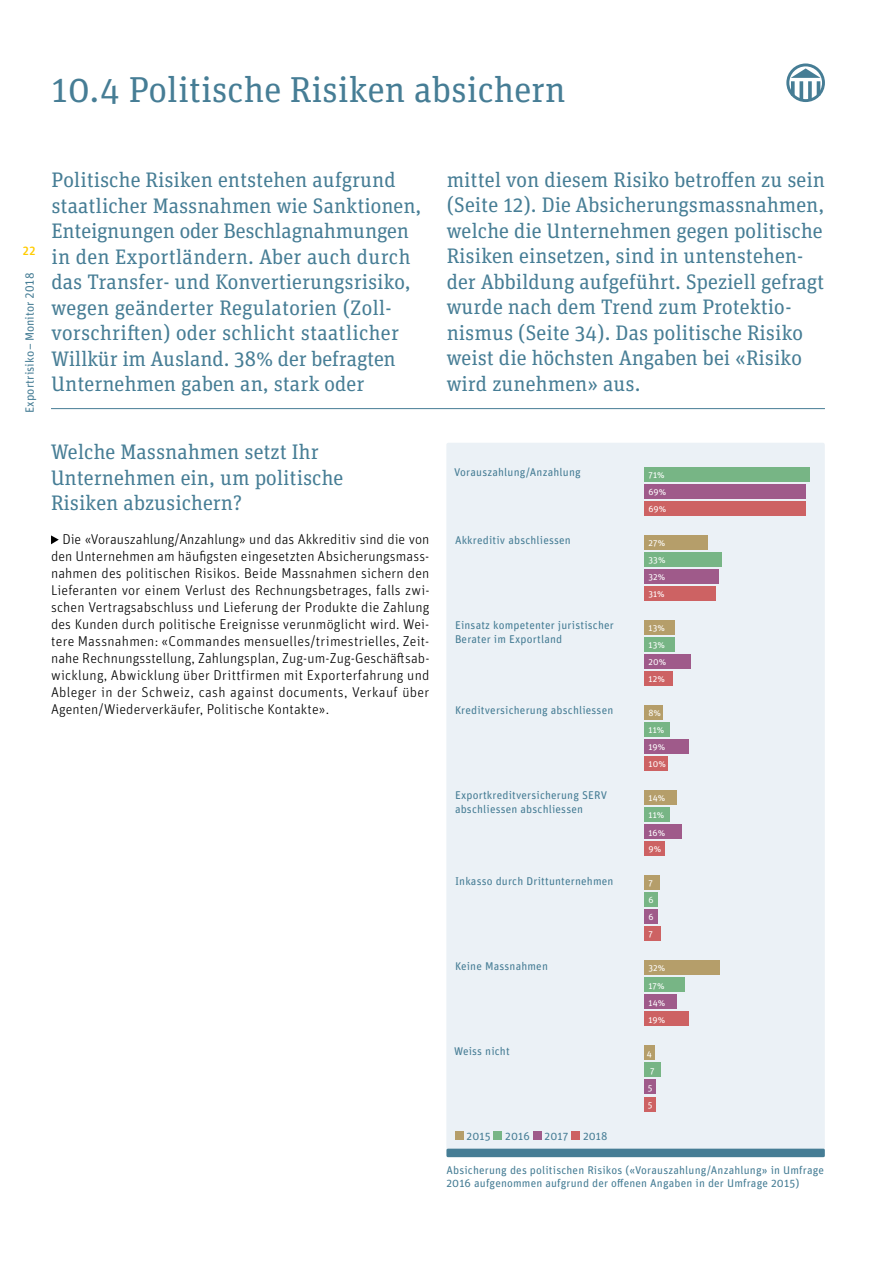
<style>
.page{position:relative;width:893px;height:1263px;background:#fff}
.page>*{position:absolute;margin:0;border:0;box-sizing:border-box;transform-origin:0 0}
.t1{font:36px "Unit Slab OT";color:#467d95}
.t2{font:21px/25.5px "Unit Slab OT";color:#467d95}
.t3{font:300 14.25px/17px "Unit Rounded OT";letter-spacing:.01em;color:#000;text-align:justify}
.t4{font:12px "Unit Rounded OT";color:#467d95}
.t5{font:500 12px "Unit Rounded OT";color:#fc0}
.t6{font:11.25px/13.6px "Unit Rounded OT";letter-spacing:.015em;color:#467d95}
.t7{font:9px/17px "Unit Rounded OT";letter-spacing:.015em;color:#fff}
</style>
<div class="page">
<div style="left:446px;top:443px;width:379px;height:714px;background:#ebf1f6;border-radius:2px"></div>
<svg style="left:51px;top:535px;width:8px;height:9px"></svg>
<hr style="left:51px;top:408px;width:774px;height:1px;background:#467d95">
<svg style="left:791px;top:81px;width:4px;height:14px"></svg>
<svg style="left:799px;top:81px;width:4px;height:17px"></svg>
<svg style="left:808px;top:81px;width:4px;height:17px"></svg>
<hr style="left:817px;top:81px;width:3px;height:14px;background:#467d95">
<svg style="left:791px;top:68px;width:30px;height:10px"></svg>
<div style="left:786px;top:63px;width:39px;height:39px;border:3px solid #467d95;border-radius:50%"></div>
<div style="left:446px;top:1149px;width:379px;height:8px;background:#467d95;border-radius:2px"></div>
<div style="left:455px;top:1131px;width:8px;height:9px;background:#b59e6a"></div>
<div style="left:494px;top:1131px;width:8px;height:9px;background:#77b585"></div>
<div style="left:533px;top:1131px;width:8px;height:9px;background:#9f5a8a"></div>
<div style="left:571px;top:1131px;width:9px;height:9px;background:#cd6263"></div>
<div style="left:644px;top:960px;width:76px;height:15px;background:#b59e6a"></div>
<div style="left:644px;top:875px;width:16px;height:15px;background:#b59e6a"></div>
<div style="left:644px;top:790px;width:33px;height:15px;background:#b59e6a"></div>
<div style="left:644px;top:705px;width:18px;height:15px;background:#b59e6a"></div>
<div style="left:644px;top:620px;width:30px;height:15px;background:#b59e6a"></div>
<div style="left:644px;top:535px;width:64px;height:15px;background:#b59e6a"></div>
<div style="left:644px;top:977px;width:40px;height:15px;background:#77b585"></div>
<div style="left:644px;top:892px;width:14px;height:15px;background:#77b585"></div>
<div style="left:644px;top:807px;width:26px;height:15px;background:#77b585"></div>
<div style="left:644px;top:722px;width:26px;height:15px;background:#77b585"></div>
<div style="left:644px;top:637px;width:30px;height:15px;background:#77b585"></div>
<div style="left:644px;top:552px;width:78px;height:15px;background:#77b585"></div>
<div style="left:644px;top:467px;width:166px;height:15px;background:#77b585"></div>
<div style="left:644px;top:994px;width:33px;height:15px;background:#9f5a8a"></div>
<div style="left:644px;top:909px;width:14px;height:15px;background:#9f5a8a"></div>
<div style="left:644px;top:824px;width:38px;height:15px;background:#9f5a8a"></div>
<div style="left:644px;top:739px;width:45px;height:15px;background:#9f5a8a"></div>
<div style="left:644px;top:654px;width:47px;height:15px;background:#9f5a8a"></div>
<div style="left:644px;top:569px;width:75px;height:15px;background:#9f5a8a"></div>
<div style="left:644px;top:484px;width:161px;height:15px;background:#9f5a8a"></div>
<div style="left:644px;top:1011px;width:45px;height:15px;background:#cd6263"></div>
<div style="left:644px;top:926px;width:17px;height:15px;background:#cd6263"></div>
<div style="left:644px;top:841px;width:21px;height:15px;background:#cd6263"></div>
<div style="left:644px;top:756px;width:24px;height:15px;background:#cd6263"></div>
<div style="left:644px;top:671px;width:28px;height:15px;background:#cd6263"></div>
<div style="left:644px;top:586px;width:72px;height:15px;background:#cd6263"></div>
<div style="left:644px;top:501px;width:161px;height:15px;background:#cd6263"></div>
<div style="left:644px;top:1045px;width:10px;height:15px;background:#b59e6a"></div>
<div style="left:644px;top:1062px;width:17px;height:15px;background:#77b585"></div>
<div style="left:644px;top:1079px;width:12px;height:15px;background:#9f5a8a"></div>
<div style="left:644px;top:1096px;width:12px;height:15px;background:#cd6263"></div>
<h1 class="t1" style="left:52px;top:67px;width:516px">10.4 Politische Risiken absichern</h1>
<p class="t5" style="left:23px;top:243px;width:15px">22</p>
<p class="t4" style="left:22px;top:413px;width:142px;rotate:-90deg">Exportrisiko–Monitor 2018</p>
<p class="t2" style="left:52px;top:167px;width:371px">Politische Risiken entstehen aufgrund staatlicher Massnahmen wie Sanktionen, Enteignungen oder Beschlagnahmungen in den Exportländern. Aber auch durch das Transfer- und Konvertierungsrisiko, wegen geänderter Regulatorien (Zoll&shy;vorschriften) oder schlicht staatlicher Willkür im Ausland. 38% der befragten Unternehmen gaben an, stark oder</p>
<p class="t2" style="left:447px;top:167px;width:380px">mittel von diesem Risiko betroffen zu sein (Seite 12). Die Absicherungsmassnahmen, welche die Unternehmen gegen politische Risiken einsetzen, sind in untenstehen&shy;der Abbildung aufgeführt. Speziell gefragt wurde nach dem Trend zum Protektio&shy;nismus (Seite 34). Das politische Risiko weist die höchsten Angaben bei «Risiko wird zunehmen» aus.</p>
<p class="t2" style="left:51px;top:439px;width:294px">Welche Massnahmen setzt Ihr<br>Unternehmen ein, um politische<br>Risiken abzusichern?</p>
<p class="t3" style="left:51px;top:531px;width:380px;text-indent:11px">Die «Vorauszahlung/Anzahlung» und das Akkreditiv sind die von den Unternehmen am häufigsten eingesetzten Absicherungsmass&shy;nahmen des politischen Risikos. Beide Massnahmen sichern den Lieferanten vor einem Verlust des Rechnungsbetrages, falls zwi&shy;schen Vertragsabschluss und Lieferung der Produkte die Zahlung des Kunden durch politische Ereignisse verunmöglicht wird. Wei&shy;tere Massnahmen: «Commandes mensuelles/trimestrielles, Zeit&shy;nahe Rechnungsstellung, Zahlungsplan, Zug-um-Zug-Geschäftsab&shy;wicklung, Abwicklung über Drittfirmen mit Exporterfahrung und Ableger in der Schweiz, cash against documents, Verkauf über Agenten/Wiederverkäufer, Politische Kontakte».</p>
<p class="t6" style="left:454px;top:465px;width:128px">Vorauszahlung/Anzahlung</p>
<p class="t7" style="left:648px;top:467px;width:18px">71%</p>
<p class="t7" style="left:648px;top:483px;width:19px">69%</p>
<p class="t7" style="left:648px;top:500px;width:19px">69%</p>
<p class="t6" style="left:455px;top:533px;width:117px">Akkreditiv abschliessen</p>
<p class="t7" style="left:648px;top:534px;width:18px">27%</p>
<p class="t7" style="left:648px;top:551px;width:19px">33%</p>
<p class="t7" style="left:648px;top:568px;width:18px">32%</p>
<p class="t7" style="left:648px;top:585px;width:18px">31%</p>
<p class="t6" style="left:455px;top:618px;width:160px">Einsatz kompetenter juristischer<br>Berater im Exportland</p>
<p class="t7" style="left:648px;top:620px;width:18px">13%</p>
<p class="t7" style="left:648px;top:637px;width:18px">13%</p>
<p class="t7" style="left:648px;top:654px;width:19px">20%</p>
<p class="t7" style="left:648px;top:671px;width:18px">12%</p>
<p class="t6" style="left:455px;top:703px;width:160px">Kreditversicherung abschliessen</p>
<p class="t7" style="left:648px;top:705px;width:14px">8%</p>
<p class="t7" style="left:648px;top:722px;width:17px">11%</p>
<p class="t7" style="left:648px;top:739px;width:18px">19%</p>
<p class="t7" style="left:648px;top:756px;width:19px">10%</p>
<p class="t6" style="left:455px;top:789px;width:154px">Exportkreditversicherung SERV abschliessen abschliessen</p>
<p class="t7" style="left:648px;top:790px;width:19px">14%</p>
<p class="t7" style="left:648px;top:807px;width:17px">11%</p>
<p class="t7" style="left:648px;top:824px;width:18px">16%</p>
<p class="t7" style="left:648px;top:841px;width:14px">9%</p>
<p class="t6" style="left:455px;top:874px;width:160px">Inkasso durch Drittunternehmen</p>
<p class="t7" style="left:648px;top:875px;width:6px">7</p>
<p class="t7" style="left:648px;top:892px;width:7px">6</p>
<p class="t7" style="left:648px;top:909px;width:7px">6</p>
<p class="t7" style="left:648px;top:926px;width:6px">7</p>
<p class="t6" style="left:455px;top:959px;width:94px">Keine Massnahmen</p>
<p class="t7" style="left:648px;top:960px;width:18px">32%</p>
<p class="t7" style="left:648px;top:977px;width:18px">17%</p>
<p class="t7" style="left:648px;top:994px;width:19px">14%</p>
<p class="t7" style="left:648px;top:1011px;width:18px">19%</p>
<p class="t6" style="left:454px;top:1044px;width:57px">Weiss nicht</p>
<p class="t7" style="left:647px;top:1045px;width:10px">4<br>7<br>5<br>5</p>
<p class="t6" style="left:467px;top:1129px;width:26px">2015</p>
<p class="t6" style="left:505px;top:1129px;width:26px">2016</p>
<p class="t6" style="left:544px;top:1129px;width:25px">2017</p>
<p class="t6" style="left:583px;top:1129px;width:26px">2018</p>
<p class="t6" style="left:446px;top:1163px;width:379px">Absicherung des politischen Risikos («Vorauszahlung/Anzahlung» in Umfrage<br>2016 aufgenommen aufgrund der offenen Angaben in der Umfrage 2015)</p>
</div>
